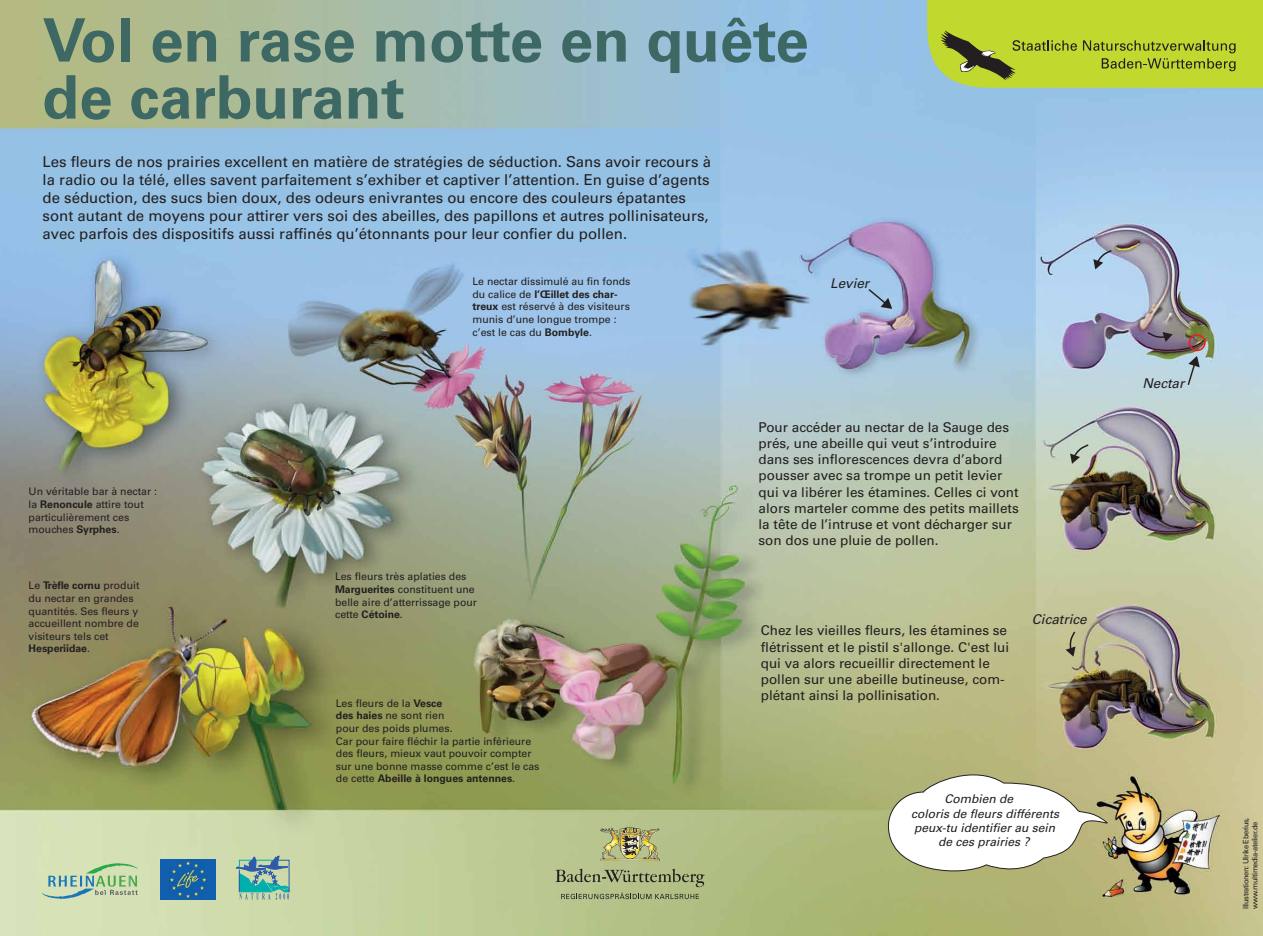
<style>
.page{position:relative;width:1263px;height:936px;background:#fff}
.page>*{position:absolute;margin:0;border:0;box-sizing:border-box;transform-origin:0 0}
.t1{font:700 60px/57px "Univers LT Std";color:#3e6864}
.t2{font:15px/18px "Univers LT Std";color:#231f20}
.t3{font:13.5px/16.2px "Univers LT Std";color:#231f20}
.t4{font:italic 13.5px "Univers LT Std";color:#231f20}
.t5{font:italic 12px "Univers LT Std";color:#231f20}
.t6{font:10.5px/12.6px "Univers LT Std";color:#231f20}
.t7{font:7.5px/9px "Univers LT Std";letter-spacing:-.05em;color:#231f20}
.s1{font-weight:700}
</style>
<div class="page">
<img style="left:0;top:0;width:1263px;height:935px">
<img style="left:600px;top:827px;width:63px;height:33px">
<svg style="left:555px;top:868px;width:150px;height:31px;background:#9ca777"></svg>
<svg style="left:927px;top:0;width:336px;height:88px;background:#b3c934"></svg>
<img style="left:161px;top:859px;width:54px;height:40px">
<svg style="left:236px;top:855px;width:54px;height:44px;background:#7eb4aa"></svg>
<svg style="left:42px;top:863px;width:96px;height:36px;background:#b2ceab"></svg>
<svg style="left:867px;top:287px;width:25px;height:22px"></svg>
<svg style="left:1186px;top:356px;width:14px;height:30px"></svg>
<svg style="left:1093px;top:249px;width:20px;height:20px"></svg>
<svg style="left:1070px;top:443px;width:20px;height:21px"></svg>
<svg style="left:1065px;top:630px;width:11px;height:26px"></svg>
<svg style="left:1146px;top:331px;width:27px;height:11px"></svg>
<div style="left:1189px;top:334px;width:17px;height:17px;border:2px solid #ed1d24;border-radius:50%"></div>
<svg style="left:885px;top:764px;width:223px;height:113px"></svg>
<h1 class="t1" style="left:43px;top:12px;width:768px">Vol en rase motte en quête de carburant</h1>
<p class="t2" style="left:43px;top:153px;width:670px">Les fleurs de nos prairies excellent en matière de stratégies de séduction. Sans avoir recours à la radio ou la télé, elles savent parfaitement s’exhiber et captiver l’attention. En guise d’agents de séduction, des sucs bien doux, des odeurs enivrantes ou encore des couleurs épatantes sont autant de moyens pour attirer vers soi des abeilles, des papillons et autres pollinisateurs, avec parfois des dispositifs aussi raffinés qu’étonnants pour leur confier du pollen.</p>
<p class="t6" style="left:29px;top:485px;width:130px">Un véritable bar à nectar : la <span class="s1">Renoncule</span> attire tout particulièrement ces mouches <span class="s1">Syrphes</span>.</p>
<p class="t6" style="left:472px;top:275px;width:160px">Le nectar dissimulé au fin fonds du calice de <span class="s1">l’Œillet des char&shy;treux</span> est réservé à des visiteurs munis d’une longue trompe : c’est le cas du <span class="s1">Bombyle</span>.</p>
<p class="t6" style="left:29px;top:579px;width:112px">Le <span class="s1">Trèfle cornu</span> produit du nectar en grandes quantités. Ses fleurs y accueillent nombre de visiteurs tels cet<br><span class="s1">Hesperiidae</span>.</p>
<p class="t6" style="left:335px;top:570px;width:143px">Les fleurs très aplaties des<br><span class="s1">Marguerites</span> constituent une belle aire d’atterrissage pour cette <span class="s1">Cétoine</span>.</p>
<p class="t6" style="left:336px;top:696px;width:205px">Les fleurs de la <span class="s1">Vesce<br>des haies</span> ne sont rien<br>pour des poids plumes.<br>Car pour faire fléchir la partie inférieure des fleurs, mieux vaut pouvoir compter sur une bonne masse comme c’est le cas de cette <span class="s1">Abeille à longues antennes</span>.</p>
<p class="t4" style="left:830px;top:275px;width:40px">Levier</p>
<p class="t3" style="left:758px;top:419px;width:262px">Pour accéder au nectar de la Sauge des prés, une abeille qui veut s’introduire dans ses inflorescences devra d’abord pousser avec sa trompe un petit levier qui va libérer les étamines. Celles ci vont alors marteler comme des petits maillets la tête de l’intruse et vont décharger sur son dos une pluie de pollen.</p>
<p class="t3" style="left:761px;top:622px;width:250px">Chez les vieilles fleurs, les étamines se flétrissent et le pistil s'allonge. C'est lui qui va alors recueillir directement le pollen sur une abeille butineuse, com&shy;plétant ainsi la pollinisation.</p>
<p class="t4" style="left:1032px;top:610px;width:56px">Cicatrice</p>
<p class="t5" style="left:944px;top:791px;width:70px">Combien de</p>
<p class="t5" style="left:911px;top:806px;width:149px">coloris de fleurs différents</p>
<p class="t5" style="left:914px;top:820px;width:142px">peux-tu identifier au sein</p>
<p class="t5" style="left:938px;top:835px;width:93px">de ces prairies ?</p>
<p class="t4" style="left:1142px;top:375px;width:44px">Nectar</p>
<p class="t7" style="left:1241px;top:908px;width:93px;rotate:-90deg">Illustrationen: UIrike Eberius, www.multimedia-atelier.de</p>
</div>
